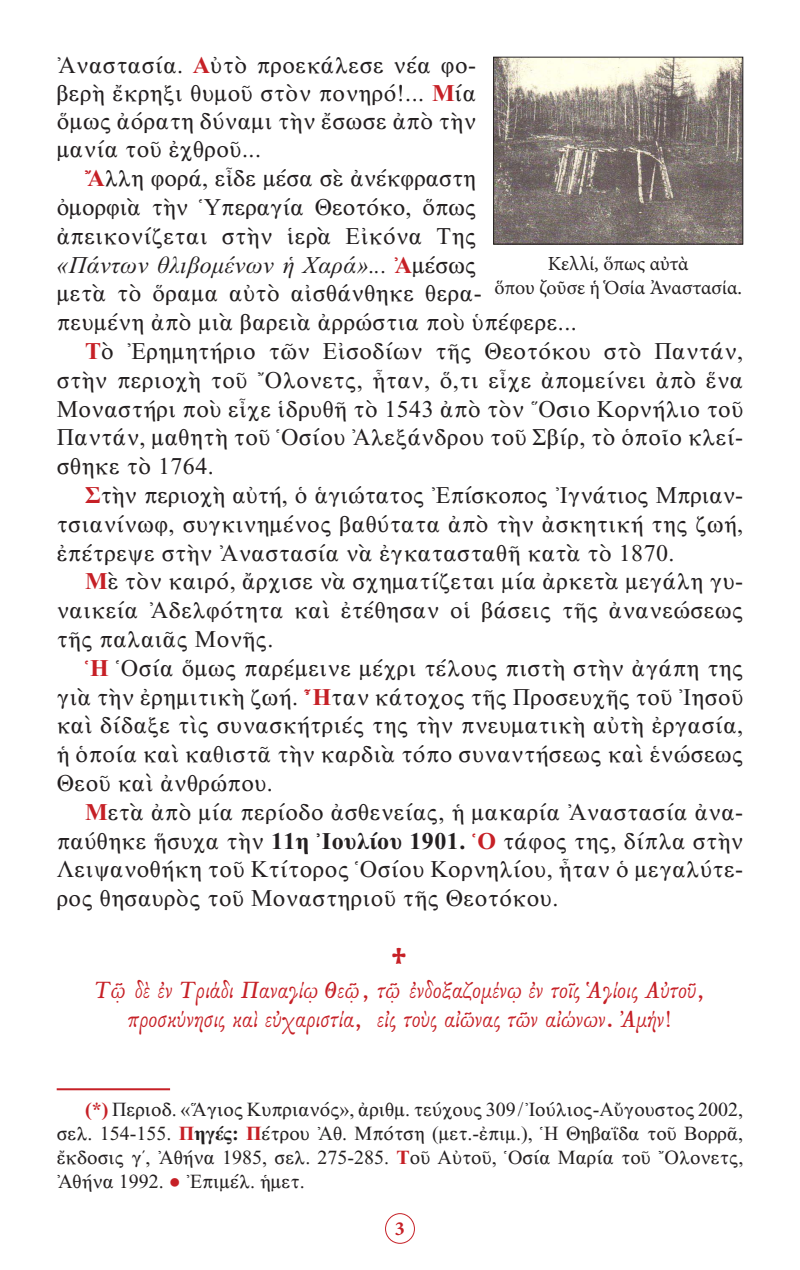
<style>
.page{position:relative;width:800px;height:1270px;background:#fff}
.page>*{position:absolute;margin:0;border:0;box-sizing:border-box;transform-origin:0 0}
.t1{font:24px/28.8px "CTOS New Times Roman Test 1";letter-spacing:.02em;color:#231f20;text-align:justify}
.t2{font:24px "GFS Baskerville";color:#c62026}
.t3{font:24px "CTOS New Times Roman Test 1";color:#231f20}
.t4{font:24px "Byz Eikones Pan Normal";color:#c62026}
.t5{font:20px/24px "CTOS New Times Roman Test 1";color:#231f20;text-align:justify}
.t6{font:20px "Minion Pro";color:#231f20}
.t7{font:700 20px "Minion Pro";color:#c62026}
.s1{font-family:"CTOS New Times Bold Test 1";color:#c62026}
.s2{font-family:"CTOS New Times Italic Test 1"}
.s3{font-family:"CTOS New Times Bold Test 1"}
.s4{color:#c62026}
</style>
<div class="page">
<div style="left:385px;top:1213px;width:30px;height:31px;border:1px solid #c62026;border-radius:50%"></div>
<img style="left:495px;top:59px;width:246px;height:184px">
<div style="left:493px;top:57px;width:250px;height:188px;border:1px solid #231f20"></div>
<hr style="left:57px;top:1088px;width:113px;height:2px;background:#c62026">
<p class="t1" style="left:57px;top:51px;width:421px;line-height:28px">Ἀναστασία. <span class="s1">Α</span>ὐτὸ προεκάλεσε νέα φο&shy;βερὴ ἔκρηξι θυμοῦ στὸν πονηρό!... <span class="s1">Μ</span>ία ὅμως ἀόρατη δύναμι τὴν ἔσωσε ἀπὸ τὴν μανία τοῦ ἐχθροῦ...</p>
<p class="t1" style="left:57px;top:164px;width:522px;text-align:left;text-indent:28px"><span class="s1">Ἄ</span>λλη φορά, εἶδε μέσα σὲ ἀνέκφραστη<br>ὀμορφιὰ τὴν Ὑπεραγία Θεοτόκο, ὅπως ἀπεικονίζεται στὴν ἱερὰ Εἰκόνα Της<br><span class="s2">«Πάντων θλιβομένων ἡ Χαρά»...</span> <span class="s1">Ἀ</span>μέσως<br>μετὰ τὸ ὅραμα αὐτὸ αἰσθάνθηκε θερα-<br>πευμένη ἀπὸ μιὰ βαρειὰ ἀρρώστια ποὺ ὑπέφερε...</p>
<p class="t1" style="left:57px;top:337px;width:688px;text-indent:28px"><span class="s1">Τ</span>ὸ Ἐρημητήριο τῶν Εἰσοδίων τῆς Θεοτόκου στὸ Παντάν, στὴν περιοχὴ τοῦ Ὄλονετς, ἦταν, ὅ,τι εἶχε ἀπομείνει ἀπὸ ἕνα Μοναστήρι ποὺ εἶχε ἱδρυθῆ τὸ 1543 ἀπὸ τὸν Ὅσιο Κορνήλιο τοῦ Παντάν, μαθητὴ τοῦ Ὁσίου Ἀλεξάνδρου τοῦ Σβίρ, τὸ ὁποῖο κλεί&shy;σθηκε τὸ 1764.</p>
<p class="t3" style="left:85px;top:482px;width:660px"><span class="s1">Σ</span>τὴν περιοχὴ αὐτή, ὁ ἁγιώτατος Ἐπίσκοπος Ἰγνάτιος Μπριαν-</p>
<p class="t1" style="left:57px;top:509px;width:688px">τσιανίνωφ, συγκινημένος βαθύτατα ἀπὸ τὴν ἀσκητική της ζωή, ἐπέτρεψε στὴν Ἀναστασία νὰ ἐγκατασταθῆ κατὰ τὸ 1870.</p>
<p class="t1" style="left:57px;top:567px;width:688px;text-indent:28px"><span class="s1">Μ</span>ὲ τὸν καιρό, ἄρχισε νὰ σχηματίζεται μία ἀρκετὰ μεγάλη γυ&shy;ναικεία Ἀδελφότητα καὶ ἐτέθησαν οἱ βάσεις τῆς ἀνανεώσεως τῆς παλαιᾶς Μονῆς.</p>
<p class="t1" style="left:57px;top:653px;width:688px;text-indent:28px"><span class="s1">Ἡ</span> Ὁσία ὅμως παρέμεινε μέχρι τέλους πιστὴ στὴν ἀγάπη της γιὰ τὴν ἐρημιτικὴ ζωή. <span class="s1">Ἦ</span>ταν κάτοχος τῆς Προσευχῆς τοῦ Ἰησοῦ καὶ δίδαξε τὶς συνασκήτριές της τὴν πνευματικὴ αὐτὴ ἐργασία, ἡ ὁποία καὶ καθιστᾶ τὴν καρδιὰ τόπο συναντήσεως καὶ ἑνώσεως Θεοῦ καὶ ἀνθρώπου.</p>
<p class="t1" style="left:57px;top:797px;width:688px;text-indent:28px"><span class="s1">Μ</span>ετὰ ἀπὸ μία περίοδο ἀσθενείας, ἡ μακαρία Ἀναστασία ἀνα&shy;παύθηκε ἥσυχα τὴν <span class="s3">11η Ἰουλίου 1901.</span> <span class="s1">Ὁ</span> τάφος της, δίπλα στὴν Λειψανοθήκη τοῦ Κτίτορος Ὁσίου Κορνηλίου, ἦταν ὁ μεγαλύτε&shy;ρος θησαυρὸς τοῦ Μοναστηριοῦ τῆς Θεοτόκου.</p>
<p class="t4" style="left:392px;top:940px;width:17px">+</p>
<p class="t2" style="left:95px;top:978px;width:612px">Τῷ δὲ ἐν Τριάδι Παναγίῳ Θεῷ, τῷ ἐνδοξαζομένῳ ἐν τοῖς Ἁγίοις Αὐτοῦ,</p>
<p class="t2" style="left:128px;top:1006px;width:546px">προσκύνησις καὶ εὐχαριστία, εἰς τοὺς αἰῶνας τῶν αἰώνων. Ἀμήν!</p>
<p class="t6" style="left:548px;top:250px;width:143px">Κελλί, ὅπως αὐτὰ</p>
<p class="t6" style="left:494px;top:274px;width:249px">ὅπου ζοῦσε ἡ Ὁσία Ἀναστασία.</p>
<p class="t5" style="left:57px;top:1097px;width:688px;text-indent:28px"><span class="s1">(*)</span> Περιοδ. «Ἅγιος Κυπριανός», ἀριθμ. τεύχους 309/Ἰούλιος-Αὔγουστος 2002, σελ. 154-155. <span class="s1">Π</span><span class="s3">ηγές:</span> <span class="s1">Π</span>έτρου Ἀθ. Μπότση (μετ.-ἐπιμ.), Ἡ Θηβαΐδα τοῦ Βορρᾶ, ἔκδοσις γ´, Ἀθήνα 1985, σελ. 275-285. <span class="s1">Τ</span>οῦ Αὐτοῦ, Ὁσία Μαρία τοῦ Ὄλονετς, Ἀθήνα 1992. <span class="s4">●</span> Ἐπιμέλ. ἡμετ.</p>
<p class="t7" style="left:395px;top:1215px;width:11px">3</p>
</div>
